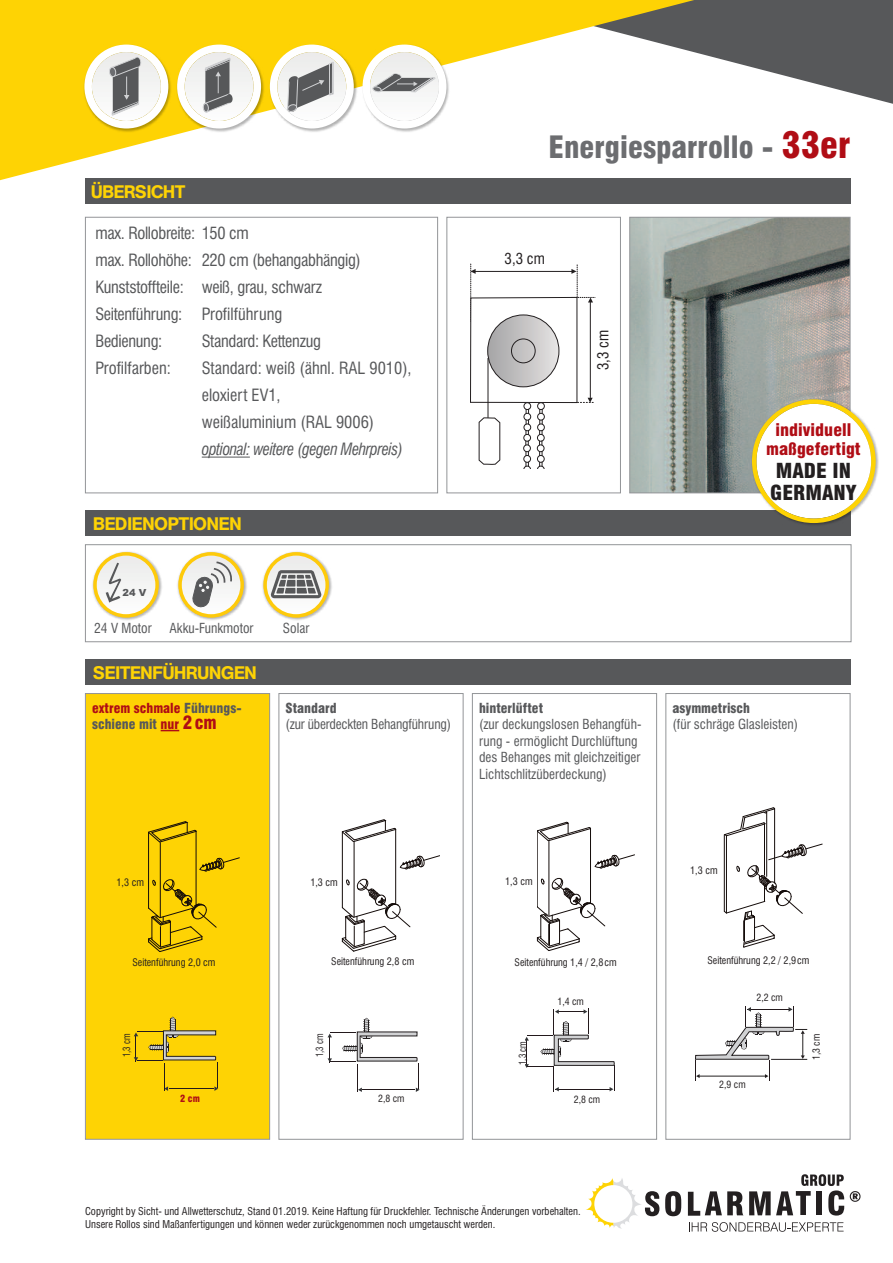
<style>
.page{position:relative;width:893px;height:1263px;background:#fff}
.page>*{position:absolute;margin:0;border:0;box-sizing:border-box;transform-origin:0 0}
.t1{font:900 condensed 30px "Swiss 721 BT";color:#6c6d70}
.t2{font:900 condensed 20.1px/21.8px "Swiss 721 BT";color:#231f20;scale:1.04 1}
.t3{font:18px "Agba Medium Normal";color:#fed304}
.t4{font:900 condensed 16.95px/19px "Swiss 721 BT";color:#b00d15;text-align:center;scale:1.04 1}
.t5{font:condensed 16.5px/27px "Swiss 721 BT";letter-spacing:-.02em;color:#57585a}
.t6{font:condensed 16.5px/27px "Swiss 721 BT";color:#57585a}
.t7{font:italic condensed 16.5px "Swiss 721 BT";letter-spacing:-.025em;color:#57585a;scale:.95 1}
.t8{font:condensed 15px "Swiss 721 BT";color:#231f20}
.t9{font:condensed 13.5px/16.5px "Swiss 721 BT";color:#57585a}
.t10{font:900 condensed 13.5px/16.5px "Swiss 721 BT";color:#57585a}
.t11{font:condensed 10.5px/12.6px "Swiss 721 BT";color:#231f20}
.t12{font:condensed 10.2px "Swiss 721 BT";color:#231f20}
.t13{font:condensed 9.75px "Swiss 721 BT";color:#231f20}
.t14{font:condensed 9.75px "Swiss 721 BT";color:#231f20;scale:.9 1}
.t15{font:900 condensed 9.75px "Swiss 721 BT";color:#b00d15}
.t16{font:900 9.75px "Arial";color:#57585a}
.s1{color:#b00d15}
.s2{font-size:18px;color:#b00d15}
.s3{font-size:36px;color:#b00d15}
</style>
<div class="page">
<svg style="left:748px;top:0;width:145px;height:104px;fill:#57585a"></svg>
<svg style="left:0;top:0;width:748px;height:181px"></svg>
<img style="left:80px;top:40px;width:93px;height:96px">
<svg style="left:84px;top:45px;width:84px;height:83px"></svg>
<img style="left:173px;top:40px;width:92px;height:96px">
<svg style="left:177px;top:45px;width:84px;height:83px"></svg>
<img style="left:265px;top:40px;width:93px;height:96px">
<svg style="left:270px;top:45px;width:84px;height:83px"></svg>
<img style="left:358px;top:40px;width:96px;height:96px">
<svg style="left:363px;top:45px;width:83px;height:83px"></svg>
<div style="left:85px;top:217px;width:353px;height:276px;border:1px solid #939598"></div>
<div style="left:446px;top:217px;width:175px;height:276px;border:1px solid #939598"></div>
<img style="left:631px;top:219px;width:217px;height:272px">
<div style="left:629px;top:217px;width:221px;height:276px;border:1px solid #939598"></div>
<svg style="left:470px;top:264px;width:125px;height:204px"></svg>
<div style="left:85px;top:179px;width:765px;height:25px;background:#57585a"></div>
<hr style="left:202px;top:457px;width:48px;height:1px;background:#57585a">
<div style="left:85px;top:659px;width:765px;height:26px;background:#57585a"></div>
<div style="left:86px;top:694px;width:183px;height:445px;background:#fed304"></div>
<div style="left:85px;top:693px;width:185px;height:447px;border:1px solid #939598"></div>
<div style="left:472px;top:693px;width:185px;height:447px;border:1px solid #939598"></div>
<div style="left:665px;top:693px;width:185px;height:447px;border:1px solid #939598"></div>
<div style="left:85px;top:510px;width:765px;height:26px;background:#57585a"></div>
<div style="left:85px;top:544px;width:766px;height:98px;border:1px solid #939598"></div>
<svg style="left:161px;top:730px;width:18px;height:1px"></svg>
<svg style="left:526px;top:1008px;width:89px;height:84px"></svg>
<svg style="left:695px;top:1006px;width:112px;height:75px"></svg>
<svg style="left:328px;top:1018px;width:92px;height:74px"></svg>
<hr style="left:549px;top:841px;width:1px;height:75px;background:#140c0a">
<hr style="left:590px;top:828px;width:1px;height:75px;background:#140c0a">
<hr style="left:537px;top:831px;width:1px;height:76px;background:#140c0a">
<svg style="left:537px;top:822px;width:54px;height:19px"></svg>
<svg style="left:537px;top:878px;width:68px;height:73px"></svg>
<svg style="left:595px;top:854px;width:39px;height:14px"></svg>
<hr style="left:724px;top:835px;width:1px;height:76px;background:#140c0a">
<hr style="left:764px;top:824px;width:1px;height:51px;background:#140c0a">
<hr style="left:766px;top:812px;width:1px;height:64px;background:#140c0a">
<hr style="left:774px;top:809px;width:1px;height:74px;background:#140c0a">
<hr style="left:726px;top:836px;width:1px;height:77px;background:#140c0a">
<svg style="left:724px;top:807px;width:51px;height:29px"></svg>
<svg style="left:724px;top:843px;width:99px;height:104px"></svg>
<hr style="left:354px;top:842px;width:1px;height:74px;background:#140c0a">
<hr style="left:395px;top:829px;width:1px;height:75px;background:#140c0a">
<hr style="left:342px;top:832px;width:1px;height:75px;background:#140c0a">
<svg style="left:342px;top:820px;width:54px;height:22px"></svg>
<svg style="left:342px;top:879px;width:69px;height:72px"></svg>
<svg style="left:400px;top:855px;width:40px;height:14px"></svg>
<svg style="left:134px;top:1017px;width:84px;height:74px"></svg>
<hr style="left:160px;top:843px;width:1px;height:74px;background:#140c0a">
<hr style="left:196px;top:831px;width:1px;height:75px;background:#140c0a">
<hr style="left:148px;top:832px;width:1px;height:76px;background:#140c0a">
<svg style="left:148px;top:821px;width:49px;height:21px"></svg>
<svg style="left:148px;top:879px;width:69px;height:73px"></svg>
<svg style="left:199px;top:857px;width:41px;height:14px"></svg>
<img style="left:747px;top:395px;width:104px;height:19px">
<svg style="left:752px;top:399px;width:104px;height:15px"></svg>
<img style="left:740px;top:414px;width:139px;height:121px">
<svg style="left:586px;top:1178px;width:73px;height:50px"></svg>
<svg style="left:665px;top:1191px;width:16px;height:25px"></svg>
<svg style="left:688px;top:1191px;width:55px;height:25px"></svg>
<svg style="left:850px;top:1191px;width:10px;height:11px"></svg>
<svg style="left:749px;top:1174px;width:95px;height:41px"></svg>
<svg style="left:689px;top:1222px;width:155px;height:10px"></svg>
<img style="left:92px;top:551px;width:70px;height:70px">
<svg style="left:95px;top:554px;width:62px;height:62px"></svg>
<div style="left:93px;top:552px;width:66px;height:66px;border:3px solid #feca0a;border-radius:50%"></div>
<svg style="left:106px;top:563px;width:15px;height:39px"></svg>
<img style="left:177px;top:551px;width:70px;height:70px">
<svg style="left:180px;top:554px;width:62px;height:62px"></svg>
<div style="left:178px;top:552px;width:66px;height:66px;border:3px solid #feca0a;border-radius:50%"></div>
<svg style="left:191px;top:560px;width:41px;height:49px"></svg>
<img style="left:262px;top:551px;width:70px;height:70px">
<svg style="left:265px;top:554px;width:62px;height:62px"></svg>
<div style="left:263px;top:552px;width:66px;height:66px;border:3px solid #feca0a;border-radius:50%"></div>
<svg style="left:271px;top:570px;width:51px;height:28px"></svg>
<h3 class="t3" style="left:91px;top:181px;width:95px">ÜBERSICHT</h3>
<h3 class="t5" style="left:95px;top:220px;width:267px">max. Rollobreite: 150 cm<br>max. Rollohöhe: 220 cm (behangabhängig)<br>Kunststoffteile: weiß, grau, schwarz<br>Seitenführung: Profilführung<br>Bedienung:</h3>
<h3 class="t5" style="left:202px;top:328px;width:121px">Standard: Kettenzug</h3>
<h3 class="t6" style="left:95px;top:355px;width:77px">Profilfarben:</h3>
<h3 class="t6" style="left:202px;top:355px;width:211px">Standard: weiß (ähnl. RAL 9010), eloxiert EV1,<br>weißaluminium (RAL 9006)</h3>
<h3 class="t7" style="left:202px;top:440px;width:213px">optional: weitere (gegen Mehrpreis)</h3>
<h3 class="t3" style="left:94px;top:514px;width:150px">BEDIENOPTIONEN</h3>
<p class="t16" style="left:123px;top:587px;width:25px">24 V</p>
<p class="t9" style="left:94px;top:620px;width:59px">24 V Motor</p>
<p class="t9" style="left:170px;top:620px;width:85px">Akku-Funkmotor</p>
<p class="t9" style="left:283px;top:620px;width:28px">Solar</p>
<h3 class="t3" style="left:94px;top:662px;width:165px">SEITENFÜHRUNGEN</h3>
<p class="t10" style="left:92px;top:700px;width:151px"><span class="s1">extrem schmale</span> Führungs&shy;schiene mit <span class="s1">nur</span> <span class="s2">2cm</span></p>
<p class="t10" style="left:286px;top:700px;width:53px">Standard</p>
<p class="t9" style="left:286px;top:716px;width:167px">(zur überdeckten Behangführung)</p>
<h1 class="t1" style="left:548px;top:130px;width:303px">Energiesparrollo - <span class="s3">33er</span></h1>
<h3 class="t8" style="left:505px;top:250px;width:42px">3,3 cm</h3>
<h3 class="t8" style="left:594px;top:370px;width:42px;rotate:-90deg">3,3 cm</h3>
<h3 class="t4" style="left:766px;top:420px;width:92px">individuell maßgefertigt</h3>
<h2 class="t2" style="left:770px;top:460px;width:85px">MADE IN<br>GERMANY</h2>
<p class="t10" style="left:479px;top:700px;width:66px">hinterlüftet</p>
<p class="t9" style="left:479px;top:716px;width:164px">(zur deckungslosen Behangfüh&shy;rung - ermöglicht Durchlüftung des Behanges mit gleichzeitiger<br>Lichtschlitzüberdeckung)</p>
<p class="t10" style="left:672px;top:700px;width:79px">asymmetrisch</p>
<p class="t9" style="left:672px;top:716px;width:127px">(für schräge Glasleisten)</p>
<p class="t12" style="left:117px;top:877px;width:29px">1,3 cm</p>
<p class="t12" style="left:310px;top:876px;width:29px">1,3 cm</p>
<p class="t12" style="left:505px;top:875px;width:29px">1,3 cm</p>
<p class="t12" style="left:690px;top:865px;width:29px">1,3 cm</p>
<p class="t12" style="left:132px;top:956px;width:85px">Seitenführung 2,0 cm</p>
<p class="t12" style="left:331px;top:956px;width:85px">Seitenführung 2,8 cm</p>
<p class="t12" style="left:515px;top:956px;width:103px">Seitenführung 1,4 / 2,8 cm</p>
<p class="t12" style="left:707px;top:955px;width:103px">Seitenführung 2,2 / 2,9 cm</p>
<p class="t13" style="left:557px;top:996px;width:28px">1,4 cm</p>
<p class="t13" style="left:756px;top:992px;width:28px">2,2 cm</p>
<p class="t14" style="left:121px;top:1057px;width:28px;rotate:-90deg">1,3 cm</p>
<p class="t14" style="left:314px;top:1057px;width:28px;rotate:-90deg">1,3 cm</p>
<p class="t14" style="left:517px;top:1065px;width:28px;rotate:-90deg">1,3 cm</p>
<p class="t13" style="left:811px;top:1060px;width:28px;rotate:-90deg">1,3 cm</p>
<p class="t13" style="left:719px;top:1079px;width:28px">2,9 cm</p>
<p class="t15" style="left:180px;top:1093px;width:21px">2 cm</p>
<p class="t13" style="left:378px;top:1093px;width:28px">2,8 cm</p>
<p class="t13" style="left:574px;top:1094px;width:28px">2,8 cm</p>
<p class="t11" style="left:85px;top:1205px;width:497px">Copyright by Sicht- und Allwetterschutz, Stand 01.2019. Keine Haftung für Druckfehler. Technische Änderungen vorbehalten.<br>Unsere Rollos sind Maßanfertigungen und können weder zurückgenommen noch umgetauscht werden.</p>
</div>
